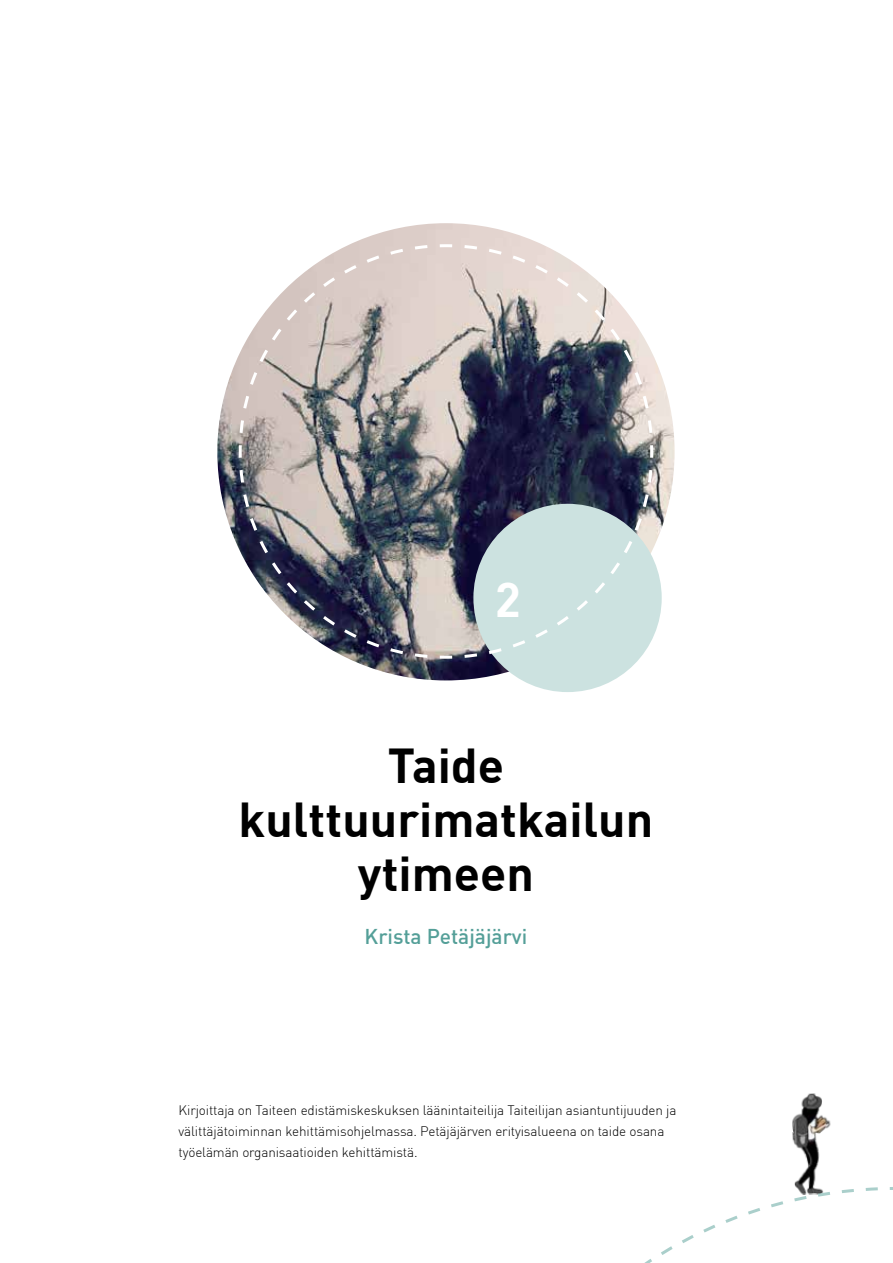
<style>
.page{position:relative;width:893px;height:1263px;background:#fff}
.page>*{position:absolute;margin:0;border:0;box-sizing:border-box;transform-origin:0 0}
.t1{font:700 48px/54px "DIN";color:#000;text-align:center}
.t2{font:700 48px "DIN";color:#fff}
.t3{font:500 21px "DIN";color:#549f98}
.t4{font:300 13.5px/21px "DIN";letter-spacing:-.01em;color:#000}
</style>
<div class="page">
<img style="left:217px;top:223px;width:458px;height:457px;border-radius:229px">
<div style="left:473px;top:504px;width:189px;height:188px;background:#cce2e0;border-radius:50%"></div>
<svg style="left:237px;top:243px;width:418px;height:417px"></svg>
<img style="left:792px;top:1093px;width:39px;height:92px">
<svg style="left:644px;top:1185px;width:249px;height:78px"></svg>
<h1 class="t2" style="left:495px;top:568px;width:28px">2</h1>
<h2 class="t1" style="left:239px;top:736px;width:416px">Taide kulttuurimatkailun ytimeen</h2>
<p class="t3" style="left:365px;top:923px;width:164px">Krista Petäjäjärvi</p>
<p class="t4" style="left:179px;top:1099px;width:499px">Kirjoittaja on Taiteen edistämiskeskuksen läänintaiteilija Taiteilijan asiantuntijuuden ja välittäjätoiminnan kehittämisohjelmassa. Petäjäjärven erityisalueena on taide osana työelämän organisaatioiden kehittämistä.</p>
</div>
